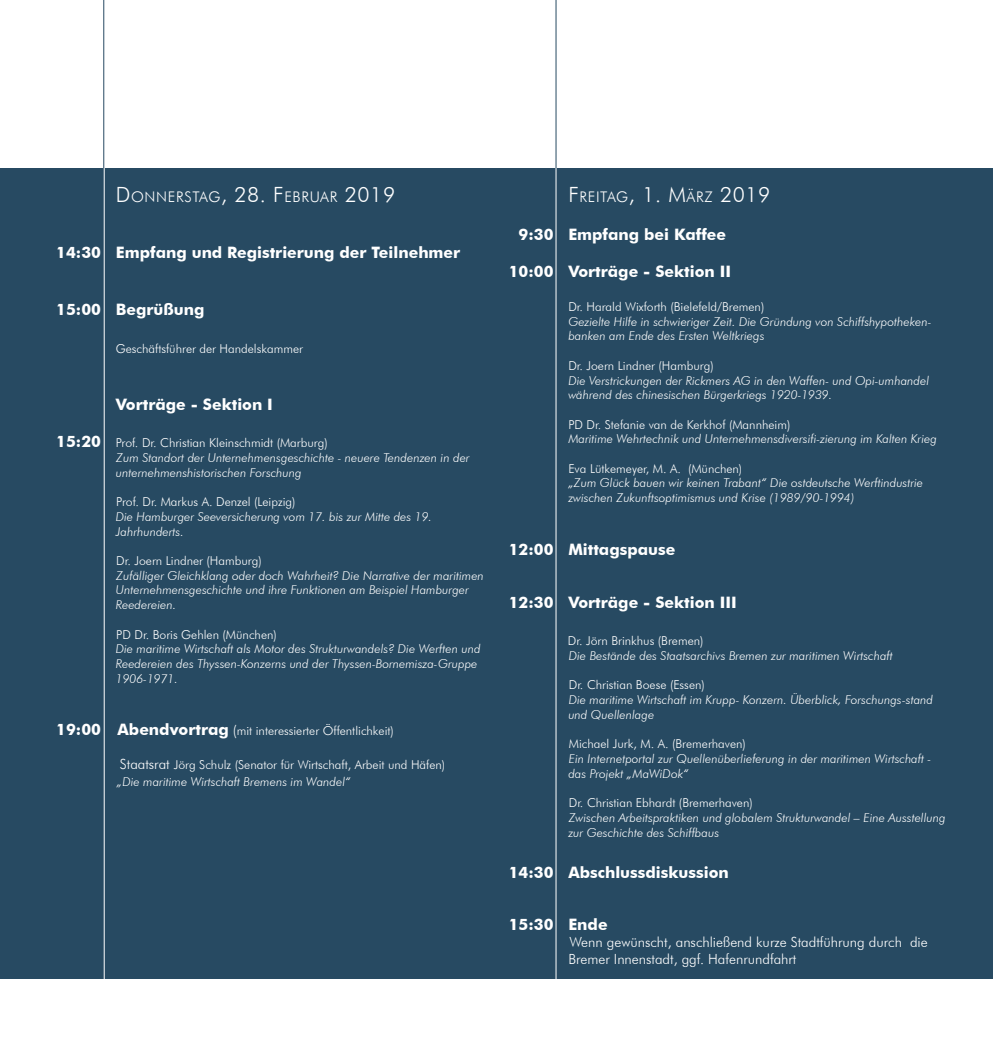
<style>
.page{position:relative;width:993px;height:1042px;background:#fff}
.page>*{position:absolute;margin:0;border:0;box-sizing:border-box;transform-origin:0 0}
.t1{font:300 21px "Futura BT";color:#fff}
.t2{font:700 15.75px "Futura BT";color:#fff}
.t3{font:300 14.7px "Futura BT";letter-spacing:.045em;color:#fff}
.Absatzformat_1{font:300 14px/16.8px "Futura BT";color:#fff}
.Absatzformat_1-2{font:italic 300 12.25px/14.7px "Futura BT";color:#fff}
.Absatzformat_1-3{font:300 12.25px "Futura BT";color:#fff}
.s1{font-size:21px}
.s2{font-weight:700;font-size:15.75px}
.s3{font-size:14px}
.s4{font-size:14.7px}
</style>
<div class="page">
<div style="left:0;top:168px;width:992px;height:811px;background:#274a62"></div>
<hr style="left:555px;top:1px;width:1px;height:1041px;background:#fff">
<hr style="left:104px;top:168px;width:1px;height:874px;background:#fff">
<hr style="left:103px;top:0;width:1px;height:168px;background:#274a62">
<hr style="left:555px;top:0;width:1px;height:168px;background:#274a62">
<p class="t3" style="left:116px;top:187px;width:281px"><span class="s1">D</span>ONNERSTAG<span class="s1">, 28. F</span> EBRUAR <span class="s1">2019</span></p>
<p class="t2" style="left:56px;top:243px;width:405px">14:30 Empfang und Registrierung der Teilnehmer</p>
<p class="t2" style="left:56px;top:300px;width:150px">15:00 Begrüßung</p>
<p class="Absatzformat_1-3" style="left:116px;top:341px;width:188px">Geschäftsführer der Handelskammer</p>
<p class="t2" style="left:116px;top:394px;width:158px">Vorträge - Sektion I</p>
<p class="Absatzformat_1-3" style="left:56px;top:435px;width:273px"><span class="s2">15:20</span> Prof. Dr. Christian Kleinschmidt (Marburg)</p>
<p class="Absatzformat_1-2" style="left:116px;top:450px;width:355px">Zum Standort der Unternehmensgeschichte - neuere Tendenzen in der unternehmenshistorischen Forschung</p>
<p class="Absatzformat_1-3" style="left:116px;top:494px;width:181px">Prof. Dr. Markus A. Denzel (Leipzig)</p>
<p class="Absatzformat_1-2" style="left:116px;top:509px;width:318px">Die Hamburger Seeversicherung vom 17. bis zur Mitte des 19.<br>Jahrhunderts.</p>
<p class="Absatzformat_1-3" style="left:116px;top:553px;width:147px">Dr. Joern Lindner (Hamburg)</p>
<p class="Absatzformat_1-2" style="left:116px;top:568px;width:369px">Zufälliger Gleichklang oder doch Wahrheit? Die Narrative der maritimen<br>Unternehmensgeschichte und ihre Funktionen am Beispiel Hamburger<br>Reedereien.</p>
<p class="Absatzformat_1-3" style="left:116px;top:627px;width:162px">PD Dr. Boris Gehlen (München)</p>
<p class="Absatzformat_1-2" style="left:116px;top:641px;width:366px">Die maritime Wirtschaft als Motor des Strukturwandels? Die Werften und<br>Reedereien des Thyssen-Konzerns und der Thyssen-Bornemisza-Gruppe<br>1906-1971.</p>
<p class="Absatzformat_1-3" style="left:56px;top:723px;width:339px"><span class="s2">19:00 Abendvortrag</span> <span class="s3">(</span>mit interessierter Öffentlichkeit)</p>
<p class="Absatzformat_1-3" style="left:120px;top:757px;width:327px"><span class="s3">Staatsrat</span> Jörg Schulz (Senator für Wirtschaft, Arbeit und Häfen)</p>
<p class="Absatzformat_1-2" style="left:117px;top:774px;width:235px">„Die maritime Wirtschaft Bremens im Wandel“</p>
<p class="t1" style="left:568px;top:182px;width:203px">F <span class="s4">REITAG</span>, 1. M<span class="s4">ÄRZ</span> 2019</p>
<p class="t2" style="left:518px;top:224px;width:209px">9:30 Empfang bei Kaffee</p>
<p class="t2" style="left:508px;top:262px;width:224px">10:00 Vorträge - Sektion II</p>
<p class="Absatzformat_1-3" style="left:568px;top:299px;width:197px">Dr. Harald Wixforth (Bielefeld/Bremen)</p>
<p class="Absatzformat_1-2" style="left:568px;top:314px;width:364px">Gezielte Hilfe in schwieriger Zeit. Die Gründung von Schiffshypotheken&shy;banken am Ende des Ersten Weltkriegs</p>
<p class="Absatzformat_1-3" style="left:568px;top:358px;width:147px">Dr. Joern Lindner (Hamburg)</p>
<p class="Absatzformat_1-2" style="left:568px;top:373px;width:362px">Die Verstrickungen der Rickmers AG in den Waffen- und Opi-umhandel während des chinesischen Bürgerkriegs 1920-1939.</p>
<p class="Absatzformat_1-3" style="left:568px;top:417px;width:223px">PD Dr. Stefanie van de Kerkhof (Mannheim)</p>
<p class="Absatzformat_1-2" style="left:568px;top:431px;width:370px">Maritime Wehrtechnik und Unternehmensdiversifi-zierung im Kalten Krieg</p>
<p class="Absatzformat_1-3" style="left:568px;top:461px;width:175px">Eva Lütkemeyer, M. A. (München)</p>
<p class="Absatzformat_1-2" style="left:568px;top:476px;width:356px">„Zum Glück bauen wir keinen Trabant“ Die ostdeutsche Werftindustrie zwischen Zukunftsoptimismus und Krise (1989/90-1994)</p>
<p class="t2" style="left:508px;top:540px;width:168px">12:00 Mittagspause</p>
<p class="t2" style="left:508px;top:592px;width:229px">12:30 Vorträge - Sektion III</p>
<p class="Absatzformat_1-3" style="left:567px;top:633px;width:137px">Dr. Jörn Brinkhus (Bremen)</p>
<p class="Absatzformat_1-2" style="left:568px;top:648px;width:325px">Die Bestände des Staatsarchivs Bremen zur maritimen Wirtschaft</p>
<p class="Absatzformat_1-3" style="left:568px;top:678px;width:137px">Dr. Christian Boese (Essen)</p>
<p class="Absatzformat_1-2" style="left:568px;top:692px;width:366px">Die maritime Wirtschaft im Krupp- Konzern. Überblick, Forschungs-stand und Quellenlage</p>
<p class="Absatzformat_1-3" style="left:568px;top:736px;width:179px">Michael Jurk, M. A. (Bremerhaven)</p>
<p class="Absatzformat_1-2" style="left:568px;top:751px;width:364px">Ein Internetportal zur Quellenüberlieferung in der maritimen Wirtschaft - das Projekt „MaWiDok“</p>
<p class="Absatzformat_1-3" style="left:568px;top:795px;width:185px">Dr. Christian Ebhardt (Bremerhaven)</p>
<p class="Absatzformat_1-2" style="left:568px;top:810px;width:378px">Zwischen Arbeitspraktiken und globalem Strukturwandel – Eine Ausstellung zur Geschichte des Schiffbaus</p>
<p class="t2" style="left:508px;top:862px;width:221px">14:30 Abschlussdiskussion</p>
<p class="t2" style="left:508px;top:915px;width:100px">15:30 Ende</p>
<p class="Absatzformat_1" style="left:568px;top:933px;width:361px">Wenn gewünscht, anschließend kurze Stadtführung durch die<br>Bremer Innenstadt, ggf. Hafenrundfahrt</p>
</div>
